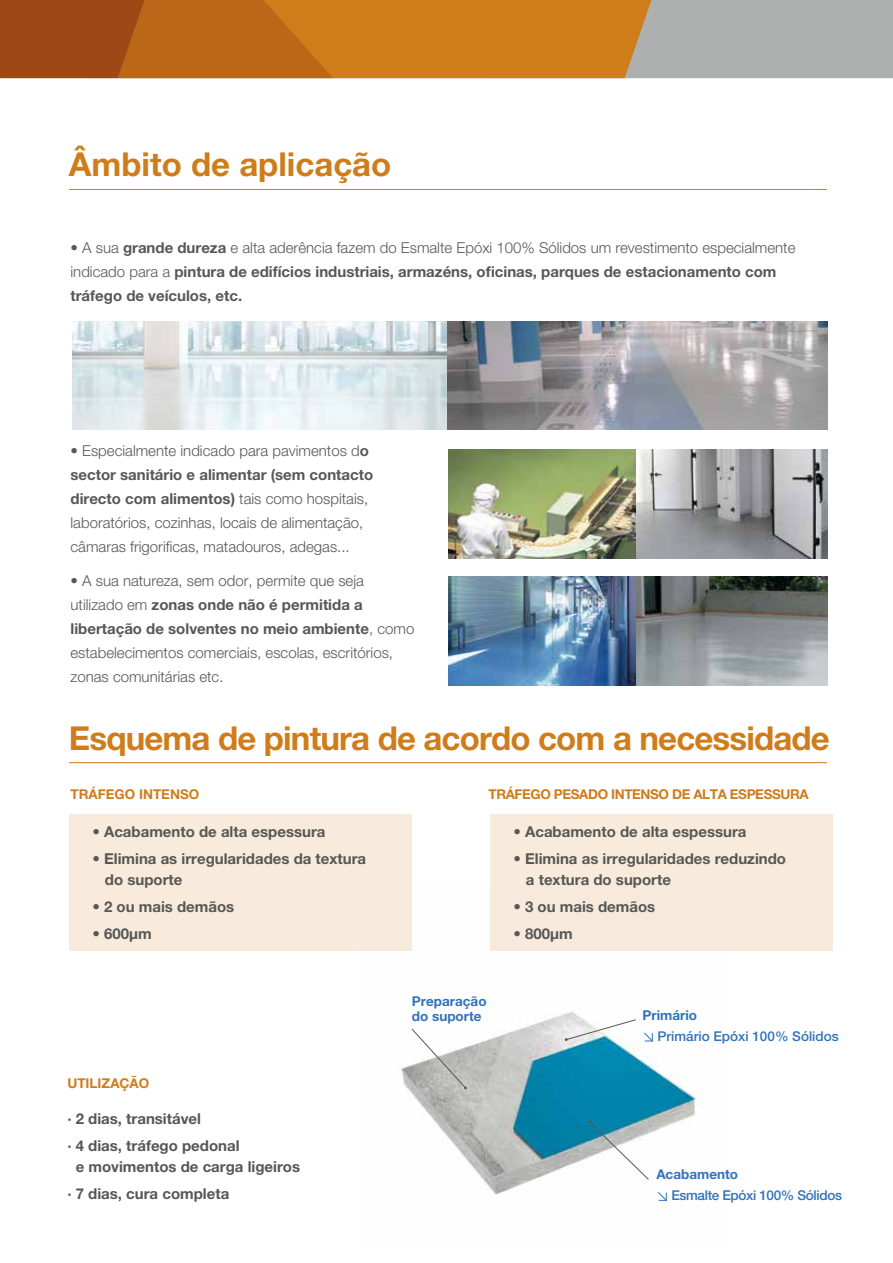
<style>
.page{position:relative;width:893px;height:1263px;background:#fff}
.page>*{position:absolute;margin:0;border:0;box-sizing:border-box;transform-origin:0 0}
.t1{font:700 33px "Helvetica Neue LT Std";letter-spacing:-.025em;color:#cf7c1b}
.t2{font:700 33px "Helvetica Neue LT Std";color:#cf7c1b}
.t3{font:700 15px/21px "Helvetica Neue LT Std";color:#575756}
.t4{font:300 15px/24px "Helvetica Neue LT Std";color:#575756}
.t5{font:700 13.5px/15px "Helvetica Neue LT Std";color:#3172b9}
.t6{font:700 13.5px "Helvetica Neue LT Std";letter-spacing:-.03em;color:#cf7c1b}
.t7{font:500 13.5px "Helvetica Neue LT Std";color:#3172b9}
.t8{font:700 13.5px "Helvetica Neue LT Std";color:#cf7c1b}
.t9{font:500 13.5px "Helvetica Neue LT Std";letter-spacing:-.025em;color:#3172b9}
.s1{font-weight:300}
.s2{font-weight:700}
</style>
<div class="page">
<img style="left:363px;top:883px;width:363px;height:311px">
<svg style="left:588px;top:1120px;width:62px;height:60px"></svg>
<svg style="left:411px;top:1028px;width:56px;height:61px"></svg>
<svg style="left:565px;top:1019px;width:72px;height:22px"></svg>
<svg style="left:643px;top:1032px;width:10px;height:10px"></svg>
<svg style="left:657px;top:1191px;width:10px;height:10px"></svg>
<img style="left:72px;top:321px;width:375px;height:109px">
<img style="left:447px;top:321px;width:380px;height:109px">
<img style="left:449px;top:449px;width:188px;height:109px">
<img style="left:637px;top:449px;width:190px;height:109px">
<img style="left:449px;top:577px;width:188px;height:109px">
<img style="left:637px;top:577px;width:190px;height:109px">
<div style="left:69px;top:814px;width:342px;height:136px;background:#f8ebdc"></div>
<hr style="left:69px;top:189px;width:758px;height:1px;background:#cf7c1b">
<hr style="left:69px;top:762px;width:758px;height:1px;background:#cf7c1b">
<div style="left:490px;top:814px;width:342px;height:136px;background:#f8ebdc"></div>
<div style="left:656px;top:0;width:237px;height:78px;background:#aeafaf"></div>
<svg style="left:0;top:0;width:656px;height:78px;background:#bf6d1c"></svg>
<h1 class="t2" style="left:69px;top:144px;width:324px">Âmbito de aplicação</h1>
<p class="t3" style="left:71px;top:235px;width:726px;line-height:24px"><span class="s1">• A sua</span> grande dureza <span class="s1">e alta aderência fazem do Esmalte Epóxi 100% Sólidos um revestimento especialmente indicado para a</span> pintura de edifícios industriais, armazéns, oficinas, parques de estacionamento com tráfego de veículos, etc.</p>
<p class="t4" style="left:71px;top:438px;width:304px">• Especialmente indicado para pavimentos d<span class="s2">o sector sanitário e alimentar (sem contacto directo com alimentos)</span> tais como hospitais, laboratórios, cozinhas, locais de alimentação, câmaras frigorificas, matadouros, adegas...</p>
<p class="t4" style="left:71px;top:569px;width:345px">• A sua natureza, sem odor, permite que seja utilizado em <span class="s2">zonas onde não é permitida a libertação de solventes no meio ambiente</span>, como estabelecimentos comerciais, escolas, escritórios, zonas comunitárias etc.</p>
<h1 class="t1" style="left:69px;top:717px;width:762px">Esquema de pintura de acordo com a necessidade</h1>
<p class="t8" style="left:71px;top:785px;width:130px">TRÁFEGO INTENSO</p>
<p class="t3" style="left:92px;top:820px;width:235px">• Acabamento de alta espessura</p>
<p class="t3" style="left:105px;top:847px;width:263px;text-indent:-13px">• Elimina as irregularidades da textura do suporte</p>
<p class="t3" style="left:92px;top:895px;width:143px">• 2 ou mais demãos</p>
<p class="t3" style="left:92px;top:922px;width:61px">• 600μm</p>
<p class="t8" style="left:67px;top:1075px;width:83px">UTILIZAÇÃO</p>
<p class="t3" style="left:67px;top:1105px;width:174px;line-height:27px">· 2 dias, transitável<br>· 4 dias, tráfego pedonal</p>
<p class="t3" style="left:67px;top:1153px;width:234px;line-height:27px;text-indent:8px">e movimentos de carga ligeiros · 7 dias, cura completa</p>
<p class="t6" style="left:489px;top:785px;width:322px">TRÁFEGO PESADO INTENSO DE ALTA ESPESSURA</p>
<p class="t5" style="left:412px;top:993px;width:76px">Preparação do suporte</p>
<p class="t3" style="left:513px;top:820px;width:235px">• Acabamento de alta espessura</p>
<p class="t3" style="left:526px;top:847px;width:262px;text-indent:-13px">• Elimina as irregularidades reduzindo a textura do suporte</p>
<p class="t3" style="left:513px;top:895px;width:143px">• 3 ou mais demãos</p>
<p class="t3" style="left:513px;top:922px;width:61px">• 800μm</p>
<p class="t5" style="left:642px;top:1007px;width:56px">Primário</p>
<p class="t7" style="left:657px;top:1028px;width:183px">Primário Epóxi 100% Sólidos</p>
<p class="t5" style="left:656px;top:1167px;width:83px">Acabamento</p>
<p class="t9" style="left:671px;top:1187px;width:172px">Esmalte Epóxi 100% Sólidos</p>
</div>
